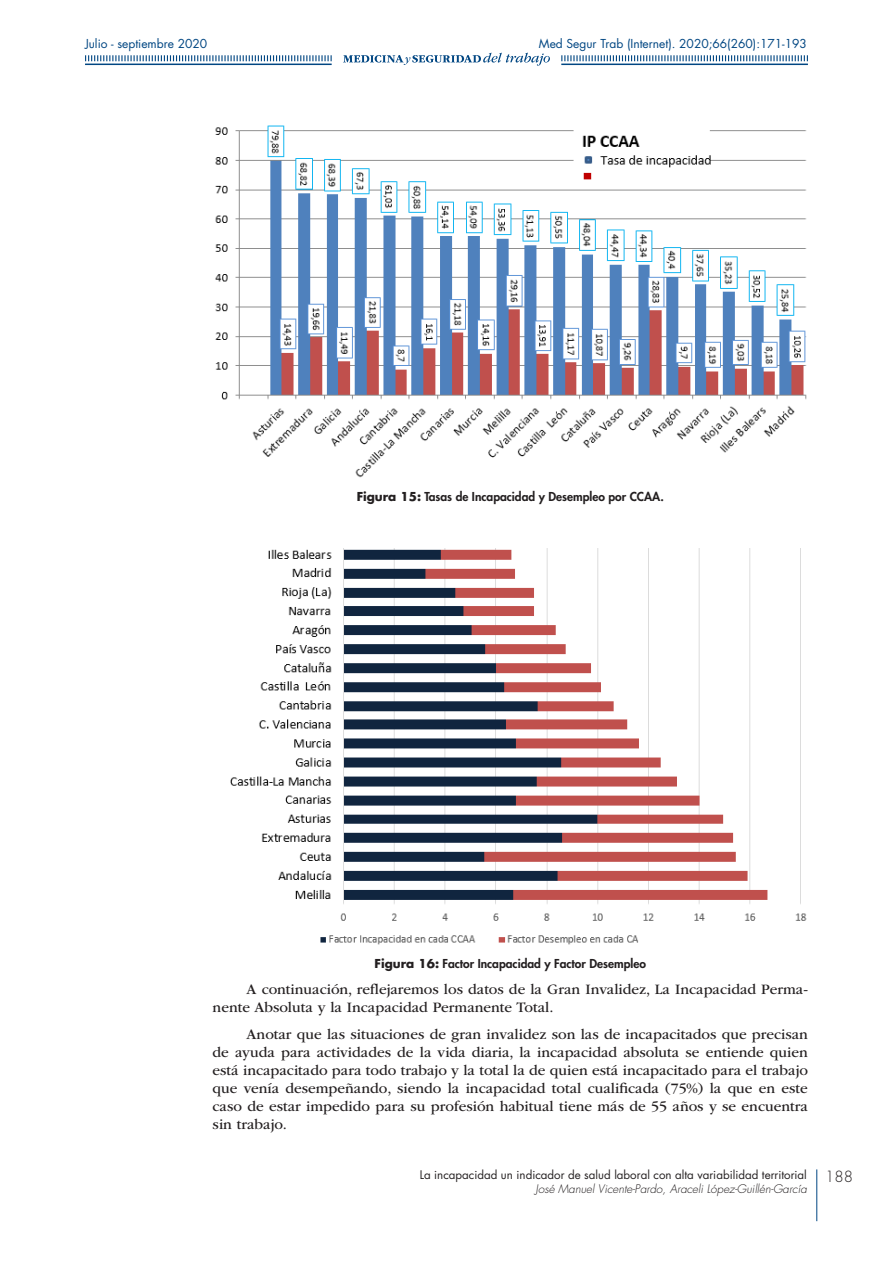
<style>
.page{position:relative;width:893px;height:1263px;background:#fff}
.page>*{position:absolute;margin:0;border:0;box-sizing:border-box;transform-origin:0 0}
.t1{font:15px/18px "ITC Garamond Std";color:#231f20}
.t2{font:300 15px "Futura Std";color:#231f20}
.sps_figur_titulo{font:800 12px "Futura Std";color:#231f20}
.t3{font:12px "Futura Std";color:#004682}
.t4{font:11.55px "Futura Std";color:#231f20}
.t5{font:italic 300 11.55px "Futura Std";color:#231f20}
.s1{font-weight:700}
</style>
<div class="page">
<svg style="left:343px;top:53px;width:207px;height:13px"></svg>
<svg style="left:85px;top:55px;width:247px;height:6px"></svg>
<svg style="left:561px;top:55px;width:247px;height:6px"></svg>
<hr style="left:85px;top:64px;width:247px;height:1px;background:#004682">
<hr style="left:561px;top:64px;width:247px;height:1px;background:#004682">
<img style="left:215px;top:125px;width:592px;height:353px">
<img style="left:230px;top:548px;width:577px;height:397px">
<hr style="left:816px;top:1169px;width:1px;height:52px;background:#004682">
<p class="t3" style="left:85px;top:36px;width:124px">Julio - septiembre 2020</p>
<p class="t3" style="left:539px;top:36px;width:269px">Med Segur Trab (Internet). 2020;66(260):171-193</p>
<p class="sps_figur_titulo" style="left:357px;top:489px;width:309px"><span class="s1">Figura 15:</span> Tasas de Incapacidad y Desempleo por CCAA.</p>
<p class="sps_figur_titulo" style="left:375px;top:956px;width:273px"><span class="s1">Figura 16:</span> Factor Incapacidad y Factor Desempleo</p>
<p class="t1" style="left:213px;top:981px;width:597px;text-indent:34px">A continuación, reflejaremos los datos de la Gran Invalidez, La Incapacidad Perma&shy;nente Absoluta y la Incapacidad Permanente Total.</p>
<p class="t1" style="left:213px;top:1025px;width:597px;text-align:justify;text-indent:34px">Anotar que las situaciones de gran invalidez son las de incapacitados que precisan de ayuda para actividades de la vida diaria, la incapacidad absoluta se entiende quien está incapacitado para todo trabajo y la total la de quien está incapacitado para el trabajo que venía desempeñando, siendo la incapacidad total cualificada (75%) la que en este caso de estar impedido para su profesión habitual tiene más de 55 años y se encuentra sin trabajo.</p>
<p class="t4" style="left:420px;top:1167px;width:389px">La incapacidad un indicador de salud laboral con alta variabilidad territorial</p>
<p class="t5" style="left:536px;top:1181px;width:273px">José Manuel Vicente-Pardo, Araceli López-Guillén-García</p>
<p class="t2" style="left:825px;top:1167px;width:29px">188</p>
</div>
